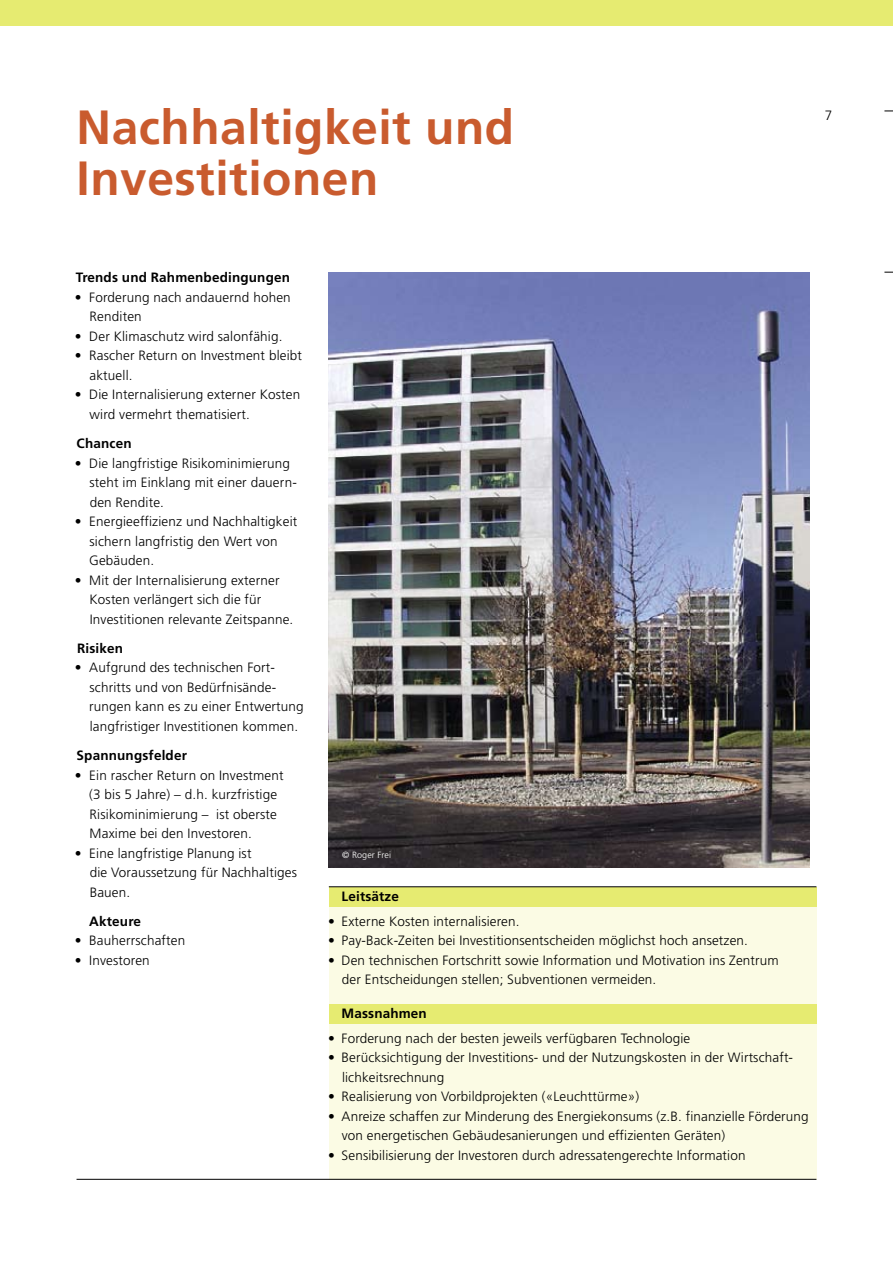
<style>
.page{position:relative;width:893px;height:1263px;background:#fff}
.page>*{position:absolute;margin:0;border:0;box-sizing:border-box;transform-origin:0 0}
.t1{font:700 48px/51px "Frutiger";letter-spacing:.01em;color:#c95b2e}
.t2{font:300 13.5px/19.5px "Frutiger";letter-spacing:.01em;color:#000}
.t3{font:700 13.5px "Frutiger";letter-spacing:.01em;color:#000}
.t4{font:300 9px "Frutiger";letter-spacing:.01em;color:#fff}
</style>
<div class="page">
<div style="left:0;top:0;width:893px;height:26px;background:#e6eb71"></div>
<div style="left:329px;top:887px;width:487px;height:292px;background:#fbfbe4"></div>
<div style="left:329px;top:1004px;width:487px;height:19px;background:#e6eb71"></div>
<div style="left:329px;top:887px;width:487px;height:19px;background:#e6eb71"></div>
<img style="left:329px;top:272px;width:481px;height:595px">
<hr style="left:77px;top:1179px;width:739px;height:1px;background:#000">
<hr style="left:329px;top:886px;width:487px;height:1px;background:#000">
<h1 class="t1" style="left:77px;top:101px;width:439px">Nachhaltigkeit und<br>Investitionen</h1>
<p class="t3" style="left:76px;top:270px;width:216px">Trends und Rahmenbedingungen</p>
<p class="t2" style="left:90px;top:287px;width:203px;text-indent:-15px">• Forderung nach andauernd hohen<br>Renditen</p>
<p class="t2" style="left:75px;top:326px;width:209px">• Der Klimaschutz wird salonfähig.</p>
<p class="t2" style="left:89px;top:346px;width:214px;text-indent:-15px">• Rascher Return on Investment bleibt aktuell.</p>
<p class="t2" style="left:90px;top:385px;width:212px;text-indent:-15px">• Die Internalisierung externer Kosten wird vermehrt thematisiert.</p>
<p class="t3" style="left:77px;top:435px;width:56px">Chancen</p>
<p class="t2" style="left:90px;top:453px;width:209px;text-indent:-15px">• Die langfristige Risikominimierung steht im Einklang mit einer dauern&shy;den Rendite.</p>
<p class="t2" style="left:89px;top:512px;width:210px;text-indent:-14px">• Energieeffizienz und Nachhaltigkeit sichern langfristig den Wert von<br>Gebäuden.</p>
<p class="t2" style="left:90px;top:570px;width:205px;text-indent:-15px">• Mit der Internalisierung externer<br>Kosten verlängert sich die für<br>Investitionen relevante Zeitspanne.</p>
<p class="t3" style="left:77px;top:640px;width:47px">Risiken</p>
<p class="t2" style="left:89px;top:658px;width:216px;text-indent:-14px">• Aufgrund des technischen Fort&shy;schritts und von Bedürfnis-ände&shy;rungen kann es zu einer Entwertung lang-fristiger Investitionen kommen.</p>
<p class="t3" style="left:77px;top:747px;width:112px">Spannungsfelder</p>
<p class="t2" style="left:89px;top:765px;width:196px;text-indent:-14px">• Ein rascher Return on Investment (3 bis 5 Jahre) – d.h. kurzfristige<br>Risikominimierung – ist oberste<br>Maxime bei den Investoren.</p>
<p class="t2" style="left:90px;top:843px;width:209px;text-indent:-15px">• Eine langfristige Planung ist<br>die Voraussetzung für Nachhaltiges<br>Bauen.</p>
<p class="t3" style="left:89px;top:913px;width:53px">Akteure</p>
<p class="t2" style="left:75px;top:931px;width:112px">• Bauherrschaften</p>
<p class="t2" style="left:75px;top:950px;width:76px">• Investoren</p>
<p class="t4" style="left:342px;top:849px;width:50px">© Roger Frei</p>
<p class="t3" style="left:342px;top:888px;width:59px">Leitsätze</p>
<p class="t2" style="left:328px;top:911px;width:193px">• Externe Kosten internalisieren.</p>
<p class="t2" style="left:328px;top:931px;width:421px">• Pay-Back-Zeiten bei Investitionsentscheiden möglichst hoch ansetzen.</p>
<p class="t2" style="left:342px;top:950px;width:438px;text-indent:-14px">• Den technischen Fortschritt sowie Information und Motivation ins Zentrum der Entscheidungen stellen; Subventionen vermeiden.</p>
<p class="t3" style="left:342px;top:1005px;width:87px">Massnahmen</p>
<p class="t2" style="left:328px;top:1028px;width:364px">• Forderung nach der besten jeweils verfügbaren Technologie</p>
<p class="t2" style="left:342px;top:1048px;width:451px;text-indent:-14px">• Berücksichtigung der Investitions- und der Nutzungskosten in der Wirtschaft&shy;lichkeitsrechnung</p>
<p class="t2" style="left:328px;top:1087px;width:313px">• Realisierung von Vorbildprojekten («Leuchttürme»)</p>
<p class="t2" style="left:342px;top:1106px;width:468px;text-indent:-14px">• Anreize schaffen zur Minderung des Energiekonsums (z.B. finanzielle Förderung von energetischen Gebäudesanierungen und effizienten Geräten)</p>
<p class="t2" style="left:328px;top:1145px;width:419px">• Sensibilisierung der Investoren durch adressatengerechte Information</p>
</div>
